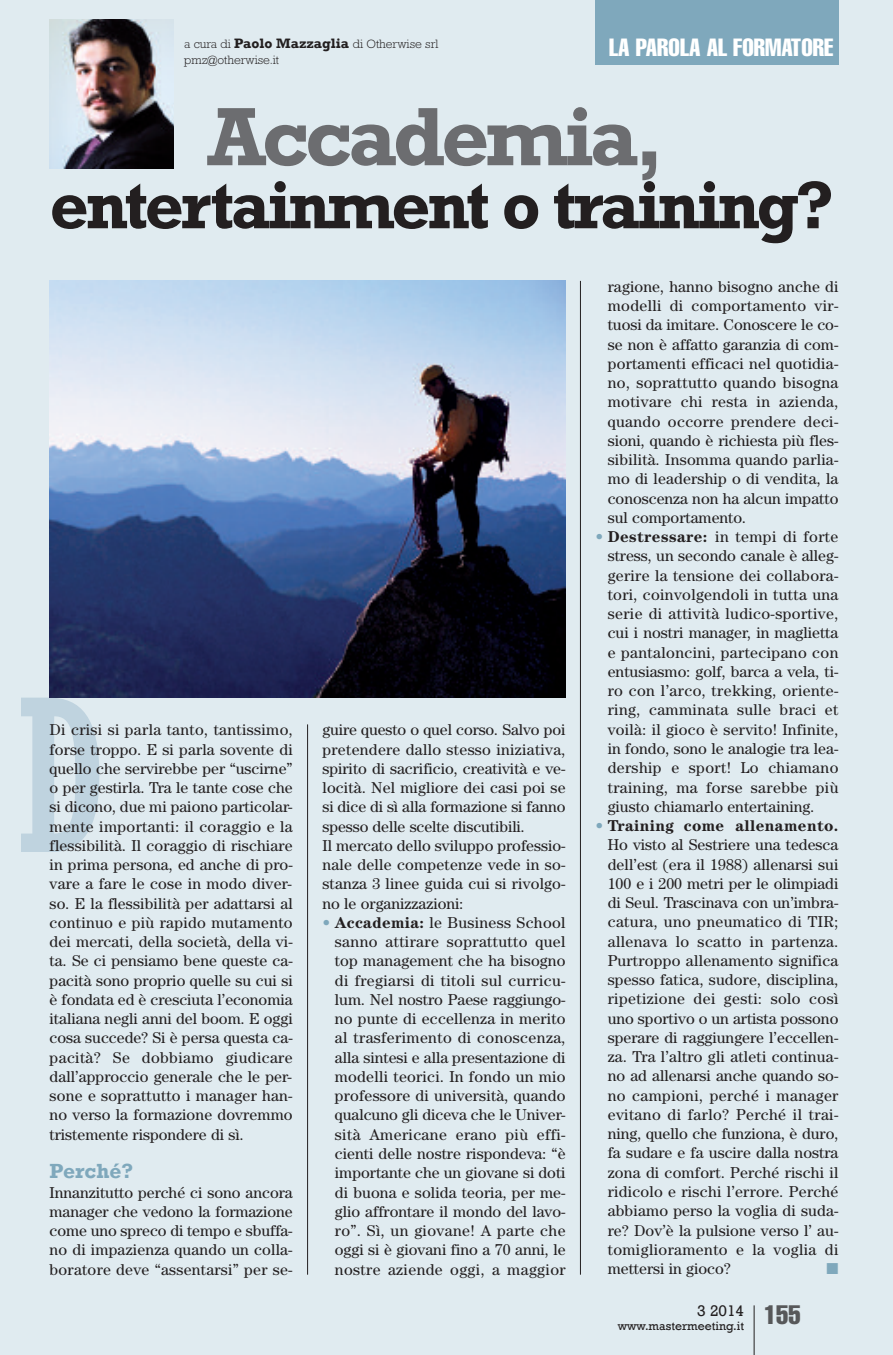
<style>
.page{position:relative;width:893px;height:1355px;background:#fff}
.page>*{position:absolute;margin:0;border:0;box-sizing:border-box;transform-origin:0 0}
.t1{font:700 84px "Rockwell";letter-spacing:-.05em;color:#6c6d70}
.t2{font:700 68.25px "Rockwell";letter-spacing:-.05em;color:#231f20}
.t3{font:extra-condensed 24.5px "Helvetica";color:#fff}
.t4{font:700 21px "Rockwell";color:#7fa8bc}
.t5{font:15.75px/19.2px "Century";color:#231f20;text-align:justify}
.t6{font:15.75px "Rockwell";color:#231f20}
.t7{font:15.75px "Zapf Dingbats";color:#7fa8bc}
.t8{font:300 12.25px/15.8px "Rockwell";color:#231f20}
.t9{font:12.25px "Rockwell";color:#231f20}
.s1{font-weight:700;font-size:14px}
.s2{color:#7fa8bc}
.s3{font-weight:700}
</style>
<div class="page">
<div style="left:0;top:0;width:893px;height:1354px;background:#e0ebf0"></div>
<hr style="left:754px;top:1305px;width:1px;height:49px;background:#231f20">
<div style="left:595px;top:0;width:243px;height:64px;background:#7fa8bc"></div>
<hr style="left:580px;top:281px;width:1px;height:993px;background:#231f20">
<hr style="left:307px;top:724px;width:1px;height:550px;background:#231f20">
<img style="left:50px;top:20px;width:124px;height:149px">
<svg style="left:21px;top:697px;width:78px;height:155px"></svg>
<img style="left:50px;top:281px;width:516px;height:416px">
<p class="t8" style="left:184px;top:38px;width:256px">a cura di <span class="s1">Paolo Mazzaglia</span> di Otherwise srl pmz@otherwise.it</p>
<h3 class="t3" style="left:609px;top:39px;width:225px">LA PAROLA AL FORMATORE</h3>
<h1 class="t1" style="left:207px;top:86px;width:458px">Accademia,</h1>
<h2 class="t2" style="left:50px;top:164px;width:786px">entertainment o training?</h2>
<p class="t5" style="left:50px;top:721px;width:245px">Di crisi si parla tanto, tantissimo, forse troppo. E si parla sovente di quello che servirebbe per “uscirne” o per gestirla. Tra le tante cose che si dicono, due mi paiono particolar&shy;mente importanti: il coraggio e la flessibilità. Il coraggio di rischiare in prima persona, ed anche di pro&shy;vare a fare le cose in modo diver&shy;so. E la flessibilità per adattarsi al continuo e più rapido mutamento dei mercati, della società, della vi&shy;ta. Se ci pensiamo bene queste ca&shy;pacità sono proprio quelle su cui si è fondata ed è cresciuta l’economia italiana negli anni del boom. E oggi cosa succede? Si è persa questa ca&shy;pacità? Se dobbiamo giudicare dall’approccio generale che le per&shy;sone e soprattutto i manager han&shy;no verso la formazione dovremmo tristemente rispondere di sì.</p>
<h3 class="t4" style="left:50px;top:1158px;width:85px">Perché?</h3>
<p class="t5" style="left:50px;top:1183px;width:245px">Innanzitutto perché ci sono ancora manager che vedono la formazione come uno spreco di tempo e sbuffa&shy;no di impazienza quando un colla&shy;boratore deve “assentarsi” per se-</p>
<p class="t5" style="left:322px;top:721px;width:245px;text-align:left">guire questo o quel corso. Salvo poi pretendere dallo stesso iniziativa, spirito di sacrificio, creatività e ve&shy;locità. Nel migliore dei casi poi se si dice di sì alla formazione si fanno spesso delle scelte discutibili.<br>Il mercato dello sviluppo professio&shy;nale delle competenze vede in so&shy;stanza 3 linee guida cui si rivolgo&shy;no le organizzazioni:</p>
<p class="t5" style="left:335px;top:914px;width:232px;text-indent:-12px"><span class="s2">•</span> <span class="s3">Accademia:</span> le Business School sanno attirare soprattutto quel top management che ha bisogno di fregiarsi di titoli sul curricu&shy;lum. Nel nostro Paese raggiungo&shy;no punte di eccellenza in merito al trasferimento di conoscenza, alla sintesi e alla presentazione di modelli teorici. In fondo un mio professore di università, quando qualcuno gli diceva che le Univer&shy;sità Americane erano più effi&shy;cienti delle nostre rispondeva: “è importante che un giovane si doti di buona e solida teoria, per me&shy;glio affrontare il mondo del lavo&shy;ro”. Sì, un giovane! A parte che oggi si è giovani fino a 70 anni, le nostre aziende oggi, a maggior</p>
<p class="t5" style="left:608px;top:278px;width:232px">ragione, hanno bisogno anche di modelli di comportamento vir&shy;tuosi da imitare. Conoscere le co&shy;se non è affatto garanzia di com&shy;portamenti efficaci nel quotidia&shy;no, soprattutto quando bisogna motivare chi resta in azienda, quando occorre prendere deci&shy;sioni, quando è richiesta più fles&shy;sibilità. Insomma quando parlia&shy;mo di leadership o di vendita, la conoscenza non ha alcun impatto sul comportamento.</p>
<p class="t5" style="left:608px;top:528px;width:232px;text-indent:-12px"><span class="s2">•</span> <span class="s3">Destressare:</span> in tempi di forte stress, un secondo canale è alleg&shy;gerire la tensione dei collabora&shy;tori, coinvolgendoli in tutta una serie di attività ludico-sportive, cui i nostri manager, in maglietta e pantaloncini, partecipano con entusiasmo: golf, barca a vela, ti&shy;ro con l’arco, trekking, oriente&shy;ring, camminata sulle braci et voilà: il gioco è servito! Infinite, in fondo, sono le analogie tra lea&shy;dership e sport! Lo chiamano training, ma forse sarebbe più giusto chiamarlo entertaining.</p>
<p class="t5" style="left:608px;top:817px;width:232px;text-indent:-12px"><span class="s2">•</span> <span class="s3">Training come allenamento.<br></span>Ho visto al Sestriere una tedesca dell’est (era il 1988) allenarsi sui 100 e i 200 metri per le olimpiadi di Seul. Trascinava con un’imbra&shy;catura, uno pneumatico di TIR; allenava lo scatto in partenza.<br>Purtroppo allenamento significa spesso fatica, sudore, disciplina, ripetizione dei gesti: solo così uno sportivo o un artista possono sperare di raggiungere l’eccellen&shy;za. Tra l’altro gli atleti continua&shy;no ad allenarsi anche quando so&shy;no campioni, perché i manager evitano di farlo? Perché il trai&shy;ning, quello che funziona, è duro, fa sudare e fa uscire dalla nostra zona di comfort. Perché rischi il ridicolo e rischi l’errore. Perché abbiamo perso la voglia di suda&shy;re? Dov’è la pulsione verso l’ au&shy;tomiglioramento e la voglia di mettersi in gioco?</p>
<p class="t7" style="left:826px;top:1259px;width:13px">■</p>
<p class="t6" style="left:697px;top:1300px;width:49px">3 2014</p>
<p class="t9" style="left:618px;top:1318px;width:184px">www.mastermeeting.it <sup>155</sup></p>
</div>
